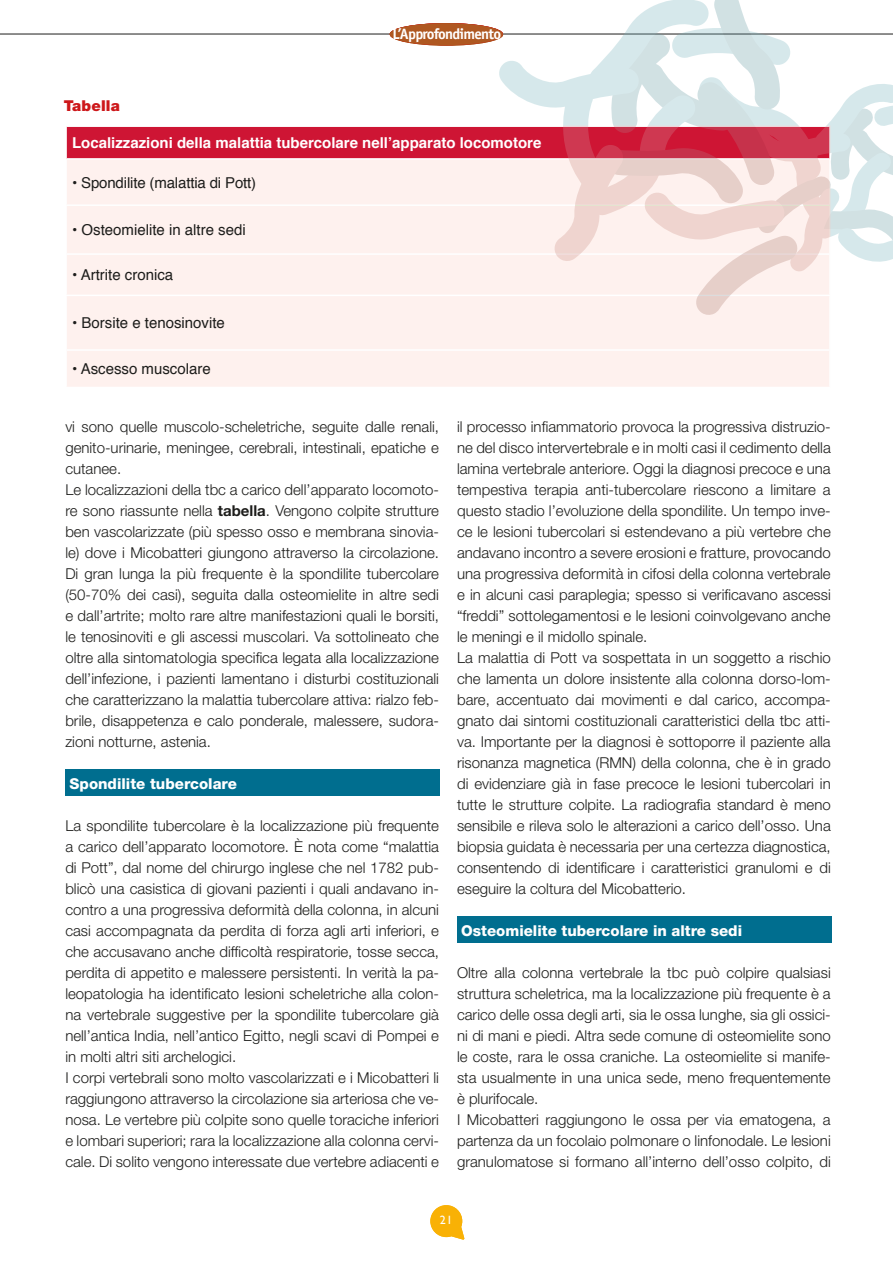
<style>
.page{position:relative;width:893px;height:1263px;background:#fff}
.page>*{position:absolute;margin:0;border:0;box-sizing:border-box;transform-origin:0 0}
.t1{font:300 15px/21px "Helvetica Neue LT Std";color:#1d1d1b}
.t2{font:15px "Helvetica";color:#1d1d1b}
.t3{font:700 15px "Helvetica";color:#fff}
.t4{font:800 15px "Helvetica Neue LT Std";color:#fff}
.t5{font:700 15px "Officina Sans";letter-spacing:-.05em;color:#fff}
.t6{font:900 15px "Helvetica Neue LT Std";letter-spacing:.01em;color:#cd171a}
.t7{font:12px "Gill Sans";color:#fff}
.s1{font-weight:700}
</style>
<div class="page">
<svg style="left:430px;top:1205px;width:35px;height:35px"></svg>
<hr style="left:0;top:34px;width:893px;height:1px;background:#1d1d1b">
<svg style="left:390px;top:24px;width:113px;height:22px"></svg>
<div style="left:390px;top:23px;width:113px;height:22px;background:#af5821;border-radius:50%"></div>
<svg style="left:497px;top:0;width:396px;height:262px"></svg>
<div style="left:65px;top:769px;width:375px;height:26px;background:#006e8f"></div>
<div style="left:457px;top:916px;width:374px;height:27px;background:#006e8f"></div>
<svg style="left:67px;top:127px;width:762px;height:31px;background:#cd1c39"></svg>
<svg style="left:67px;top:160px;width:762px;height:227px;background:#fceeea"></svg>
<hr style="left:65px;top:125px;width:766px;height:2px;background:#fff">
<hr style="left:829px;top:127px;width:2px;height:31px;background:#fff">
<hr style="left:65px;top:158px;width:766px;height:2px;background:#fff">
<hr style="left:829px;top:160px;width:2px;height:44px;background:#fff">
<hr style="left:65px;top:204px;width:766px;height:2px;background:#fff">
<hr style="left:829px;top:206px;width:2px;height:47px;background:#fff">
<hr style="left:65px;top:253px;width:766px;height:2px;background:#fff">
<hr style="left:829px;top:255px;width:2px;height:40px;background:#fff">
<hr style="left:65px;top:295px;width:766px;height:1px;background:#fff">
<hr style="left:65px;top:349px;width:766px;height:2px;background:#fff">
<p class="t6" style="left:64px;top:97px;width:58px">Tabella</p>
<p class="t5" style="left:392px;top:25px;width:110px">L’Approf ndimento</p>
<p class="t5" style="left:411px;top:25px;width:72px">Primo piano</p>
<p class="t5" style="left:401px;top:25px;width:92px">Congress rep rt</p>
<p class="t5" style="left:412px;top:25px;width:71px">I tuoi diritti</p>
<p class="t3" style="left:72px;top:131px;width:471px">Localizzazioni della malattia tubercolare nell’apparato locomotore</p>
<p class="t2" style="left:72px;top:171px;width:186px">• Spondilite (malattia di Pott)</p>
<p class="t2" style="left:72px;top:218px;width:175px">• Osteomielite in altre sedi</p>
<p class="t2" style="left:72px;top:263px;width:103px">• Artrite cronica</p>
<p class="t2" style="left:72px;top:311px;width:154px">• Borsite e tenosinovite</p>
<p class="t2" style="left:72px;top:357px;width:140px">• Ascesso muscolare</p>
<p class="t1" style="left:65px;top:416px;width:375px">vi sono quelle muscolo-scheletriche, seguite dalle renali, genito-urinarie, meningee, cerebrali, intestinali, epatiche e cutanee.<br>Le localizzazioni della tbc a carico dell’apparato locomoto&shy;re sono riassunte nella <span class="s1">tabella</span>. Vengono colpite strutture ben vascolarizzate (più spesso osso e membrana sinovia&shy;le) dove i Micobatteri giungono attraverso la circolazione.<br>Di gran lunga la più frequente è la spondilite tubercolare (50-70% dei casi), seguita dalla osteomielite in altre sedi e dall’artrite; molto rare altre manifestazioni quali le borsiti, le tenosinoviti e gli ascessi muscolari. Va sottolineato che oltre alla sintomatologia specifica legata alla localizzazione dell’infezione, i pazienti lamentano i disturbi costituzionali che caratterizzano la malattia tubercolare attiva: rialzo feb&shy;brile, disappetenza e calo ponderale, malessere, sudora&shy;zioni notturne, astenia.</p>
<p class="t4" style="left:70px;top:775px;width:169px">Spondilite tubercolare</p>
<p class="t1" style="left:65px;top:815px;width:375px">La spondilite tubercolare è la localizzazione più frequente a carico dell’apparato locomotore. È nota come “malattia di Pott”, dal nome del chirurgo inglese che nel 1782 pub&shy;blicò una casistica di giovani pazienti i quali andavano in&shy;contro a una progressiva deformità della colonna, in alcuni casi accompagnata da perdita di forza agli arti inferiori, e che accusavano anche difficoltà respiratorie, tosse secca, perdita di appetito e malessere persistenti. In verità la pa&shy;leopatologia ha identificato lesioni scheletriche alla colon&shy;na vertebrale suggestive per la spondilite tubercolare già nell’antica India, nell’antico Egitto, negli scavi di Pompei e in molti altri siti archelogici.<br>I corpi vertebrali sono molto vascolarizzati e i Micobatteri li raggiungono attraverso la circolazione sia arteriosa che ve&shy;nosa. Le vertebre più colpite sono quelle toraciche inferiori e lombari superiori; rara la localizzazione alla colonna cervi&shy;cale. Di solito vengono interessate due vertebre adiacenti e</p>
<p class="t1" style="left:457px;top:416px;width:375px">il processo infiammatorio provoca la progressiva distruzio&shy;ne del disco intervertebrale e in molti casi il cedimento della lamina vertebrale anteriore. Oggi la diagnosi precoce e una tempestiva terapia anti-tubercolare riescono a limitare a questo stadio l’evoluzione della spondilite. Un tempo inve&shy;ce le lesioni tubercolari si estendevano a più vertebre che andavano incontro a severe erosioni e fratture, provocando una progressiva deformità in cifosi della colonna vertebrale e in alcuni casi paraplegia; spesso si verificavano ascessi “freddi” sottolegamentosi e le lesioni coinvolgevano anche le meningi e il midollo spinale.<br>La malattia di Pott va sospettata in un soggetto a rischio che lamenta un dolore insistente alla colonna dorso-lom&shy;bare, accentuato dai movimenti e dal carico, accompa&shy;gnato dai sintomi costituzionali caratteristici della tbc atti&shy;va. Importante per la diagnosi è sottoporre il paziente alla risonanza magnetica (RMN) della colonna, che è in grado di evidenziare già in fase precoce le lesioni tubercolari in tutte le strutture colpite. La radiografia standard è meno sensibile e rileva solo le alterazioni a carico dell’osso. Una biopsia guidata è necessaria per una certezza diagnostica, consentendo di identificare i caratteristici granulomi e di eseguire la coltura del Micobatterio.</p>
<p class="t4" style="left:461px;top:922px;width:282px">Osteomielite tubercolare in altre sedi</p>
<p class="t1" style="left:457px;top:962px;width:375px">Oltre alla colonna vertebrale la tbc può colpire qualsiasi struttura scheletrica, ma la localizzazione più frequente è a carico delle ossa degli arti, sia le ossa lunghe, sia gli ossici&shy;ni di mani e piedi. Altra sede comune di osteomielite sono le coste, rara le ossa craniche. La osteomielite si manife&shy;sta usualmente in una unica sede, meno frequentemente è plurifocale.<br>I Micobatteri raggiungono le ossa per via ematogena, a partenza da un focolaio polmonare o linfonodale. Le lesioni granulomatose si formano all’interno dell’osso colpito, di</p>
<p class="t7" style="left:440px;top:1213px;width:14px">21</p>
</div>
